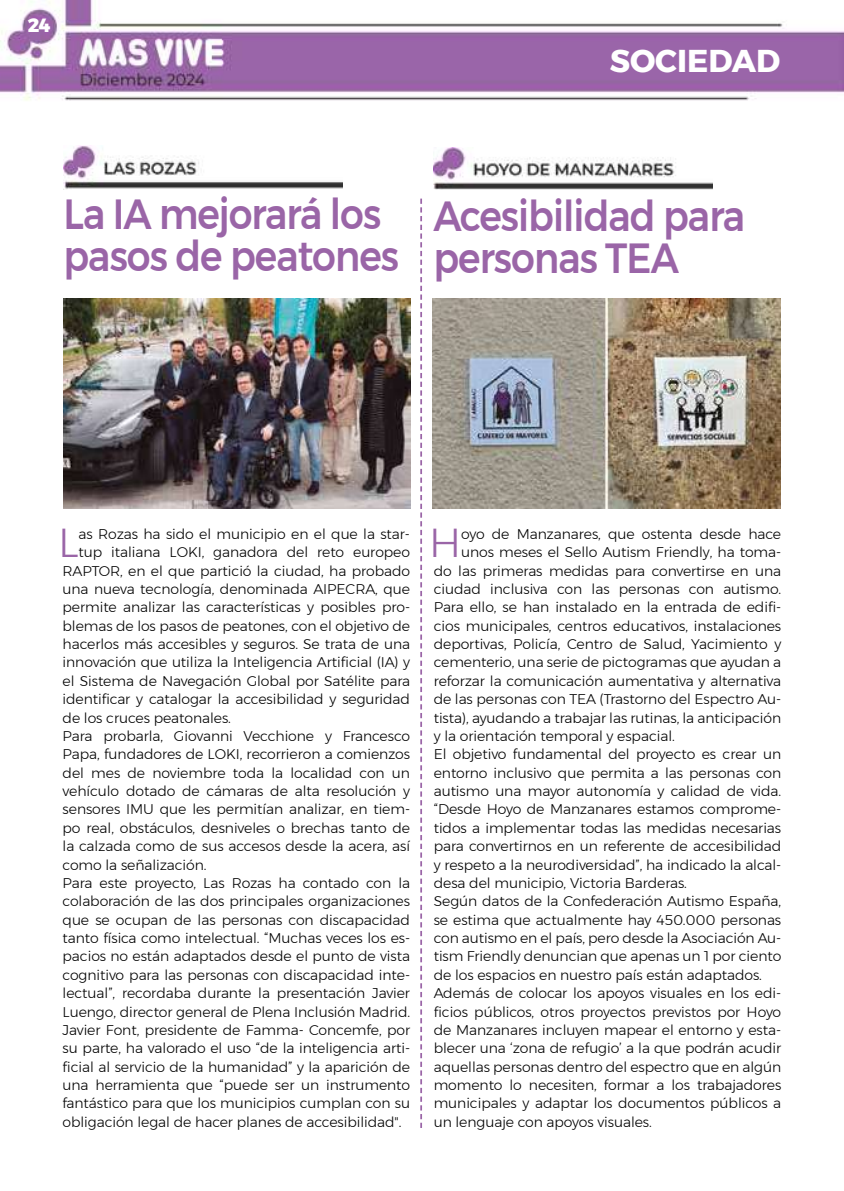
<style>
.page{position:relative;width:844px;height:1191px;background:#fff}
.page>*{position:absolute;margin:0;border:0;box-sizing:border-box;transform-origin:0 0}
.t1{font:500 42px/42px "Montserrat";letter-spacing:-.025em;color:#9a65a7;scale:.9 1}
.t2{font:300 40.25px "Montserrat";color:#9a65a7}
.t3{font:700 31.5px "Montserrat";color:#fff}
.t4{font:800 19.07px "Montserrat";color:#fff}
.t5{font:300 14px "Montserrat";letter-spacing:-.005em;color:#000}
</style>
<div class="page">
<img style="left:0;top:0;width:843px;height:101px">
<img style="left:63px;top:146px;width:279px;height:44px">
<img style="left:63px;top:299px;width:347px;height:209px">
<img style="left:432px;top:299px;width:347px;height:209px">
<img style="left:433px;top:147px;width:279px;height:42px">
<svg style="left:420px;top:198px;width:2px;height:930px"></svg>
<h3 class="t4" style="left:28px;top:10px;width:25px">24</h3>
<h3 class="t3" style="left:609px;top:36px;width:172px">SOCIEDAD</h3>
<h1 class="t1" style="left:63px;top:193px;width:374px">La IA mejorará los pasos de peatones</h1>
<h1 class="t1" style="left:433px;top:195px;width:348px">Acesibilidad para personas TEA</h1>
<h2 class="t2" style="left:58px;top:512px;width:22px">L</h2>
<p class="t5" style="left:79px;top:523px;width:333px">as Rozas ha sido el municipio en el que la star-</p>
<p class="t5" style="left:79px;top:541px;width:333px">tup italiana LOKI, ganadora del reto europeo</p>
<p class="t5" style="left:63px;top:560px;width:349px">RAPTOR, en el que partició la ciudad, ha probado</p>
<p class="t5" style="left:63px;top:578px;width:349px">una nueva tecnología, denominada AIPECRA, que</p>
<p class="t5" style="left:63px;top:597px;width:349px">permite analizar las características y posibles pro-</p>
<p class="t5" style="left:63px;top:615px;width:349px">blemas de los pasos de peatones, con el objetivo de</p>
<p class="t5" style="left:63px;top:633px;width:349px">hacerlos más accesibles y seguros. Se trata de una</p>
<p class="t5" style="left:63px;top:652px;width:349px">innovación que utiliza la Inteligencia Artificial (IA) y</p>
<p class="t5" style="left:63px;top:670px;width:349px">el Sistema de Navegación Global por Satélite para</p>
<p class="t5" style="left:63px;top:688px;width:349px">identificar y catalogar la accesibilidad y seguridad</p>
<p class="t5" style="left:63px;top:707px;width:170px">de los cruces peatonales.</p>
<p class="t5" style="left:63px;top:725px;width:349px">Para probarla, Giovanni Vecchione y Francesco</p>
<p class="t5" style="left:63px;top:743px;width:349px">Papa, fundadores de LOKI, recorrieron a comienzos</p>
<p class="t5" style="left:63px;top:762px;width:349px">del mes de noviembre toda la localidad con un</p>
<p class="t5" style="left:63px;top:780px;width:349px">vehículo dotado de cámaras de alta resolución y</p>
<p class="t5" style="left:63px;top:799px;width:349px">sensores IMU que les permitían analizar, en tiem-</p>
<p class="t5" style="left:63px;top:817px;width:349px">po real, obstáculos, desniveles o brechas tanto de</p>
<p class="t5" style="left:63px;top:835px;width:349px">la calzada como de sus accesos desde la acera, así</p>
<p class="t5" style="left:63px;top:854px;width:145px">como la señalización.</p>
<p class="t5" style="left:63px;top:872px;width:349px">Para este proyecto, Las Rozas ha contado con la</p>
<p class="t5" style="left:63px;top:890px;width:349px">colaboración de las dos principales organizaciones</p>
<p class="t5" style="left:63px;top:909px;width:349px">que se ocupan de las personas con discapacidad</p>
<p class="t5" style="left:63px;top:927px;width:349px">tanto física como intelectual. “Muchas veces los es-</p>
<p class="t5" style="left:63px;top:946px;width:349px">pacios no están adaptados desde el punto de vista</p>
<p class="t5" style="left:63px;top:964px;width:349px">cognitivo para las personas con discapacidad inte-</p>
<p class="t5" style="left:63px;top:982px;width:349px">lectual”, recordaba durante la presentación Javier</p>
<p class="t5" style="left:63px;top:1001px;width:349px">Luengo, director general de Plena Inclusión Madrid.</p>
<p class="t5" style="left:63px;top:1019px;width:349px">Javier Font, presidente de Famma- Concemfe, por</p>
<p class="t5" style="left:63px;top:1037px;width:349px">su parte, ha valorado el uso “de la inteligencia arti-</p>
<p class="t5" style="left:63px;top:1056px;width:349px">ficial al servicio de la humanidad” y la aparición de</p>
<p class="t5" style="left:63px;top:1074px;width:349px">una herramienta que “puede ser un instrumento</p>
<p class="t5" style="left:63px;top:1092px;width:349px">fantástico para que los municipios cumplan con su</p>
<p class="t5" style="left:63px;top:1111px;width:340px">obligación legal de hacer planes de accesibilidad".</p>
<h2 class="t2" style="left:429px;top:512px;width:34px">H</h2>
<p class="t5" style="left:461px;top:523px;width:321px">oyo de Manzanares, que ostenta desde hace</p>
<p class="t5" style="left:461px;top:541px;width:321px">unos meses el Sello Autism Friendly, ha toma-</p>
<p class="t5" style="left:433px;top:560px;width:349px">do las primeras medidas para convertirse en una</p>
<p class="t5" style="left:433px;top:578px;width:349px">ciudad inclusiva con las personas con autismo.</p>
<p class="t5" style="left:433px;top:597px;width:349px">Para ello, se han instalado en la entrada de edifi-</p>
<p class="t5" style="left:433px;top:615px;width:349px">cios municipales, centros educativos, instalaciones</p>
<p class="t5" style="left:433px;top:633px;width:349px">deportivas, Policía, Centro de Salud, Yacimiento y</p>
<p class="t5" style="left:433px;top:652px;width:349px">cementerio, una serie de pictogramas que ayudan a</p>
<p class="t5" style="left:433px;top:670px;width:349px">reforzar la comunicación aumentativa y alternativa</p>
<p class="t5" style="left:433px;top:688px;width:349px">de las personas con TEA (Trastorno del Espectro Au-</p>
<p class="t5" style="left:433px;top:707px;width:349px">tista), ayudando a trabajar las rutinas, la anticipación</p>
<p class="t5" style="left:433px;top:725px;width:242px">y la orientación temporal y espacial.</p>
<p class="t5" style="left:433px;top:743px;width:349px">El objetivo fundamental del proyecto es crear un</p>
<p class="t5" style="left:433px;top:762px;width:349px">entorno inclusivo que permita a las personas con</p>
<p class="t5" style="left:433px;top:780px;width:349px">autismo una mayor autonomía y calidad de vida.</p>
<p class="t5" style="left:433px;top:799px;width:349px">“Desde Hoyo de Manzanares estamos comprome-</p>
<p class="t5" style="left:433px;top:817px;width:349px">tidos a implementar todas las medidas necesarias</p>
<p class="t5" style="left:433px;top:835px;width:349px">para convertirnos en un referente de accesibilidad</p>
<p class="t5" style="left:433px;top:854px;width:349px">y respeto a la neurodiversidad”, ha indicado la alcal-</p>
<p class="t5" style="left:433px;top:872px;width:255px">desa del municipio, Victoria Barderas.</p>
<p class="t5" style="left:433px;top:890px;width:349px">Según datos de la Confederación Autismo España,</p>
<p class="t5" style="left:433px;top:909px;width:349px">se estima que actualmente hay 450.000 personas</p>
<p class="t5" style="left:433px;top:927px;width:349px">con autismo en el país, pero desde la Asociación Au-</p>
<p class="t5" style="left:433px;top:946px;width:349px">tism Friendly denuncian que apenas un 1 por ciento</p>
<p class="t5" style="left:433px;top:964px;width:329px">de los espacios en nuestro país están adaptados.</p>
<p class="t5" style="left:433px;top:982px;width:349px">Además de colocar los apoyos visuales en los edi-</p>
<p class="t5" style="left:433px;top:1001px;width:349px">ficios públicos, otros proyectos previstos por Hoyo</p>
<p class="t5" style="left:433px;top:1019px;width:349px">de Manzanares incluyen mapear el entorno y esta-</p>
<p class="t5" style="left:433px;top:1037px;width:349px">blecer una ‘zona de refugio’ a la que podrán acudir</p>
<p class="t5" style="left:433px;top:1056px;width:349px">aquellas personas dentro del espectro que en algún</p>
<p class="t5" style="left:433px;top:1074px;width:349px">momento lo necesiten, formar a los trabajadores</p>
<p class="t5" style="left:433px;top:1092px;width:349px">municipales y adaptar los documentos públicos a</p>
<p class="t5" style="left:433px;top:1111px;width:219px">un lenguaje con apoyos visuales.</p>
</div>
